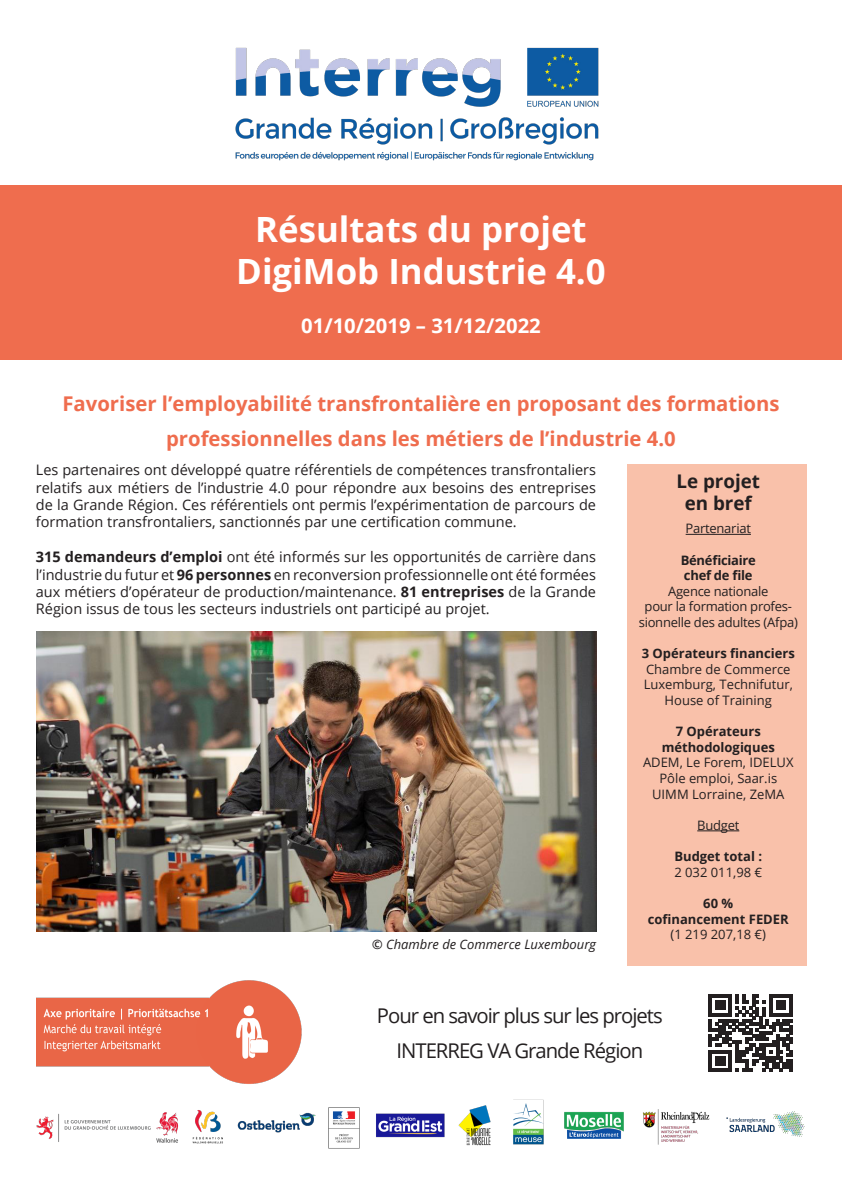
<style>
.page{position:relative;width:842px;height:1191px;background:#fff}
.page>*{position:absolute;margin:0;border:0;box-sizing:border-box;transform-origin:0 0}
.t1{font:700 34.8px "Open Sans";color:#fff}
.t2{font:700 20.3px "Open Sans";color:#ef6d4e}
.t3{font:20.3px "Open Sans";letter-spacing:-.05em;color:#231f20}
.t4{font:700 20.3px "Open Sans";color:#fff}
.t5{font:700 18.8px "Open Sans";color:#231f20}
.t6{font:14.5px/17.4px "Open Sans";color:#231f20;text-align:justify}
.t7{font:13px/15.6px "Open Sans";color:#231f20;text-align:center}
.t8{font:13px/15.6px "Open Sans";letter-spacing:-.02em;color:#231f20;text-align:center}
.t9{font:700 13px "Open Sans";color:#231f20}
.Paragraph_Interreg{font:italic 13px "Open Sans";color:#231f20}
.t10{font:700 13px "Open Sans";letter-spacing:-.02em;color:#231f20}
.s1{font-weight:700}
.s2{font-weight:600}
</style>
<div class="page">
<div style="left:0;top:185px;width:842px;height:174px;background:#ef6d4e"></div>
<img style="left:235px;top:47px;width:364px;height:114px">
<div style="left:627px;top:464px;width:180px;height:501px;background:#f9c1aa"></div>
<hr style="left:686px;top:534px;width:65px;height:1px;background:#231f20">
<hr style="left:697px;top:830px;width:42px;height:1px;background:#231f20">
<img style="left:36px;top:980px;width:266px;height:104px">
<img style="left:36px;top:1099px;width:769px;height:50px">
<img style="left:36px;top:631px;width:560px;height:300px">
<svg style="left:708px;top:994px;width:85px;height:77px"></svg>
<p class="t1" style="left:255px;top:205px;width:333px">Résultats du projet</p>
<p class="t1" style="left:236px;top:247px;width:371px">DigiMob Industrie 4.0</p>
<p class="t4" style="left:301px;top:311px;width:241px">01/10/2019 – 31/12/2022</p>
<p class="t2" style="left:62px;top:390px;width:719px">Favoriser l’employabilité transfrontalière en proposant des formations</p>
<p class="t2" style="left:166px;top:424px;width:511px">professionnelles dans les métiers de l’industrie 4.0</p>
<p class="t6" style="left:36px;top:461px;width:562px">Les partenaires ont développé quatre référentiels de compétences transfrontaliers relatifs aux métiers de l’industrie 4.0 pour répondre aux besoins des entreprises de la Grande Région. Ces référentiels ont permis l’expérimentation de parcours de formation transfrontaliers, sanctionnés par une certification commune.</p>
<p class="t6" style="left:36px;top:548px;width:562px"><span class="s1">315 demandeurs d’emploi</span> ont été informés sur les opportunités de carrière dans l’industrie du futur et <span class="s1">96 personnes</span> en reconversion professionnelle ont été formées aux métiers d’opérateur de production/maintenance. <span class="s1">81 entreprises</span> de la Grande Région issus de tous les secteurs industriels ont participé au projet.</p>
<p class="Paragraph_Interreg" style="left:372px;top:935px;width:226px"><span class="s2">©</span> Chambre de Commerce Luxembourg</p>
<p class="t5" style="left:676px;top:468px;width:85px">Le projet</p>
<p class="t5" style="left:685px;top:490px;width:69px">en bref</p>
<p class="t8" style="left:686px;top:520px;width:67px">Partenariat</p>
<p class="t10" style="left:681px;top:550px;width:77px">Bénéficiaire</p>
<p class="t9" style="left:684px;top:566px;width:70px">chef de file</p>
<p class="t8" style="left:668px;top:583px;width:102px">Agence nationale</p>
<p class="t8" style="left:639px;top:598px;width:161px">pour la formation profes&shy;sionnelle des adultes (Afpa)</p>
<p class="t7" style="left:642px;top:645px;width:155px"><span class="s1">3 Opérateurs financiers<br></span>Chambre de Commerce<br>Luxemburg, Technifutur,<br>House of Training</p>
<p class="t9" style="left:676px;top:722px;width:87px">7 Opérateurs</p>
<p class="t9" style="left:662px;top:738px;width:115px">méthodologiques</p>
<p class="t7" style="left:643px;top:754px;width:152px">ADEM, Le Forem, IDELUX<br>Pôle emploi, Saar.is</p>
<p class="t7" style="left:652px;top:786px;width:134px">UIMM Lorraine, ZeMA</p>
<p class="t7" style="left:697px;top:817px;width:44px">Budget</p>
<p class="t9" style="left:674px;top:847px;width:89px">Budget total :</p>
<p class="t7" style="left:674px;top:864px;width:89px">2 032 011,98 €</p>
<p class="t9" style="left:703px;top:894px;width:31px">60 %</p>
<p class="t9" style="left:648px;top:909px;width:142px">cofinancement FEDER</p>
<p class="t7" style="left:670px;top:926px;width:97px">(1 219 207,18 €)</p>
<p class="t3" style="left:377px;top:1002px;width:287px">Pour en savoir plus sur les projets</p>
<p class="t3" style="left:396px;top:1036px;width:248px">INTERREG VA Grande Région</p>
</div>
